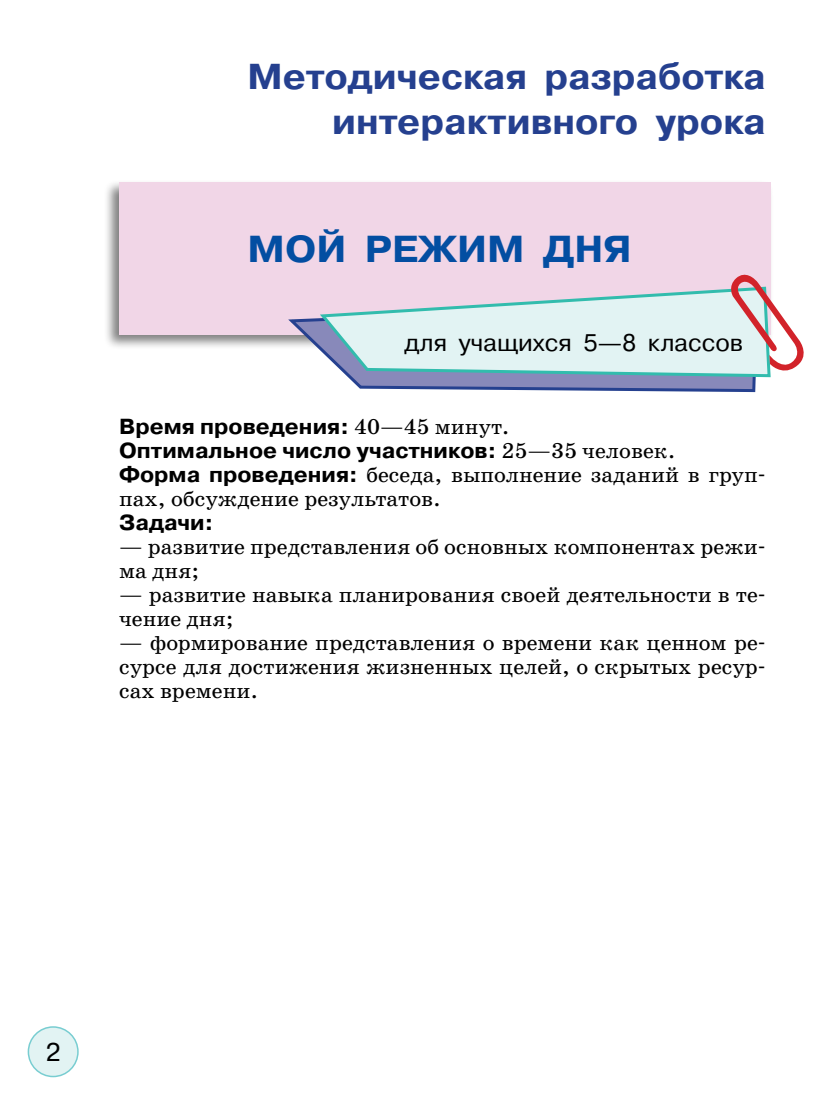
<style>
.page{position:relative;width:838px;height:1106px;background:#fff}
.page>*{position:absolute;margin:0;border:0;box-sizing:border-box;transform-origin:0 0}
.t1{font:700 37.5px "Pragmatica San Pin";color:#034ea2}
.t2{font:700 36px/45px "Pragmatica San Pin";color:#25408f;text-align:right}
.t3{font:25.5px "Pragmatica C";color:#000}
.t4{font:24px "Pragmatica San Pin";color:#000}
.t5{font:21.75px/24px "School Book San Pin";color:#000}
.t6{font:700 21.75px/24px "Pragmatica San Pin";color:#000}
.s1{font-family:"School Book San Pin";font-weight:400}
.s2{font-family:"Pragmatica San Pin";font-weight:700}
</style>
<div class="page">
<div style="left:28px;top:1027px;width:50px;height:49px;background:#e2f3f3;border-radius:50%"></div>
<div style="left:28px;top:1026px;width:51px;height:51px;border:2px solid #78cdd1;border-radius:50%"></div>
<div style="left:104px;top:179px;width:670px;height:171px;background:#000;opacity:.5"></div>
<div style="left:119px;top:182px;width:652px;height:153px;background:#f1d6e7"></div>
<svg style="left:287px;top:318px;width:469px;height:75px"></svg>
<svg style="left:319px;top:289px;width:452px;height:90px"></svg>
<svg style="left:727px;top:270px;width:77px;height:106px"></svg>
<h2 class="t2" style="left:247px;top:54px;width:520px">Методическая разработка интерактивного урока</h2>
<h1 class="t1" style="left:247px;top:226px;width:386px">МОЙ РЕЖИМ ДНЯ</h1>
<p class="t4" style="left:404px;top:328px;width:340px">для учащихся 5—8 классов</p>
<p class="t6" style="left:119px;top:415px;width:558px">Время проведения: <span class="s1">40—45 минут.<br></span>Оптимальное число участников: <span class="s1">25—35 человек.</span></p>
<p class="t5" style="left:119px;top:463px;width:648px"><span class="s2">Форма проведения:</span> беседа, выполнение заданий в груп&shy;пах, обсуждение результатов.</p>
<p class="t6" style="left:119px;top:511px;width:96px">Задачи:</p>
<p class="t5" style="left:119px;top:535px;width:648px">— развитие представления об основных компонентах режи&shy;ма дня;</p>
<p class="t5" style="left:119px;top:583px;width:648px">— развитие навыка планирования своей деятельности в те&shy;чение дня;</p>
<p class="t5" style="left:119px;top:631px;width:648px;text-align:justify">— формирование представления о времени как ценном ре&shy;сурсе для достижения жизненных целей, о скрытых ресур&shy;сах времени.</p>
<p class="t3" style="left:46px;top:1037px;width:16px">2</p>
</div>
